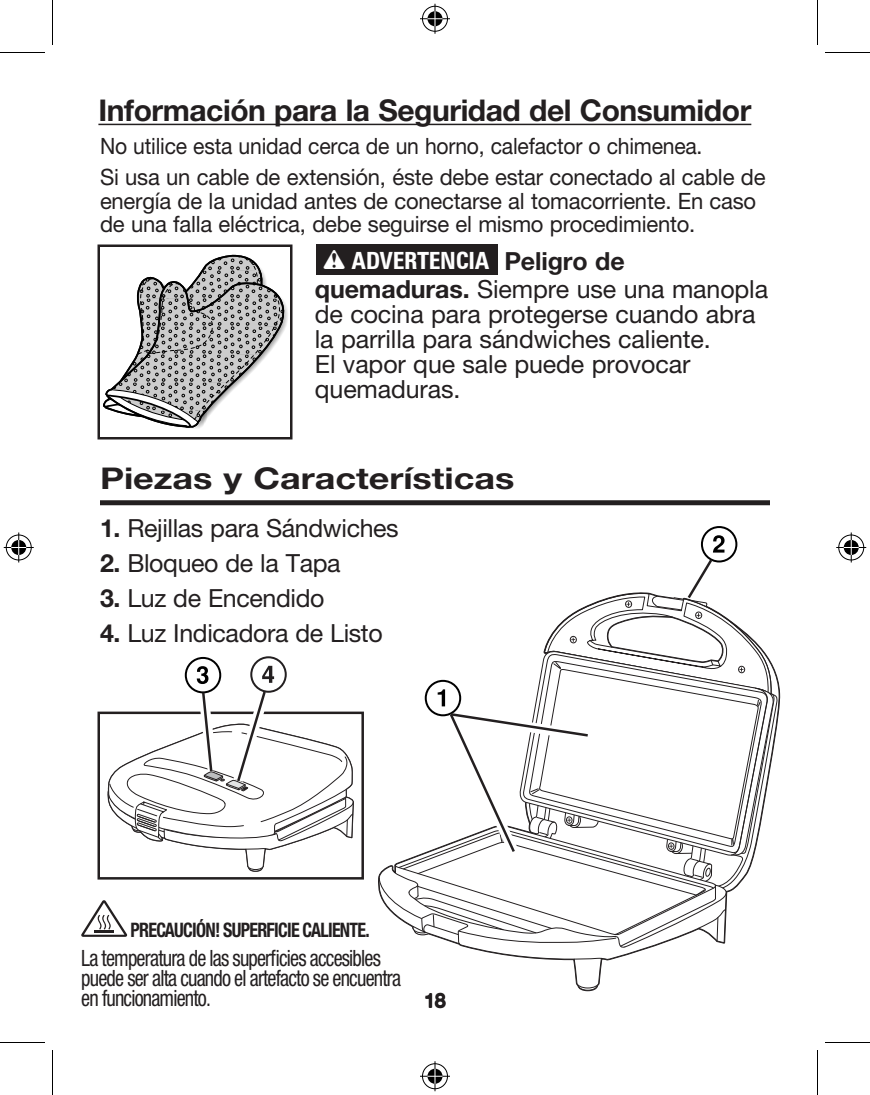
<style>
.page{position:relative;width:870px;height:1095px;background:#fff}
.page>*{position:absolute;margin:0;border:0;box-sizing:border-box;transform-origin:0 0}
.Safety_text{font:700 30px "Helvetica Neue LT Std";letter-spacing:-.015em;color:#231f20}
.Sub_head_small{font:700 30px "Helvetica Neue LT Std";color:#231f20;scale:1.2 1}
.PS_safety_text{font:25px/25px "Helvetica Neue LT Std";letter-spacing:-.005em;color:#231f20}
.PS_number{font:25px "Helvetica Neue LT Std";letter-spacing:-.015em;color:#231f20}
.PS_safety_text-2{font:700 25px/27.5px "Helvetica Neue LT Std";letter-spacing:-.005em;color:#231f20}
.t1{font:700 condensed 23.75px "Zurich BT";letter-spacing:-.015em;color:#fff}
.PS_safety_text-3{font:22.5px/23.8px "Helvetica Neue LT Std";letter-spacing:-.01em;color:#231f20}
.NF_Table_Text{font:condensed 22.5px/20px "Helvetica Neue LT Std";letter-spacing:-.04em;color:#231f20;scale:.9 1}
.PS_safety_text-4{font:22.5px "Helvetica Neue LT Std";letter-spacing:-.01em;color:#231f20;scale:.94 1}
.NF_Table_Text-2{font:700 condensed 20px "Helvetica Neue LT Std";letter-spacing:-.04em;color:#231f20;scale:.9 1}
.t2{font:700 20px "Helvetica Neue LT Std";color:#231f20}
.s1{font-weight:400}
.s2{font-weight:700}
</style>
<div class="page">
<div style="left:578px;top:980px;width:20px;height:11px;border:2px solid #231f20;border-radius:50%"></div>
<div style="left:578px;top:981px;width:19px;height:10px;border:1px solid #231f20;border-radius:50%"></div>
<svg style="left:378px;top:875px;width:232px;height:114px"></svg>
<svg style="left:103px;top:254px;width:185px;height:175px"></svg>
<div style="left:98px;top:244px;width:194px;height:195px;border:2px solid #231f20"></div>
<hr style="left:98px;top:124px;width:653px;height:1px;background:#231f20">
<svg style="left:251px;top:657px;width:35px;height:35px"></svg>
<div style="left:250px;top:656px;width:37px;height:37px;border:2px solid #231f20;border-radius:50%"></div>
<svg style="left:186px;top:658px;width:34px;height:34px"></svg>
<div style="left:185px;top:657px;width:36px;height:36px;border:2px solid #000;border-radius:50%"></div>
<div style="left:248px;top:864px;width:15px;height:8px;border:1px solid #231f20;border-radius:50%"></div>
<div style="left:98px;top:712px;width:266px;height:168px;border:2px solid #231f20"></div>
<svg style="left:108px;top:666px;width:246px;height:205px"></svg>
<div style="left:316px;top:244px;width:181px;height:31px;background:#231f20"></div>
<svg style="left:81px;top:900px;width:46px;height:37px"></svg>
<div style="left:100px;top:500px;width:670px;height:5px;background:#231f20"></div>
<svg style="left:702px;top:527px;width:34px;height:35px"></svg>
<div style="left:701px;top:526px;width:36px;height:37px;border:2px solid #000;border-radius:50%"></div>
<svg style="left:379px;top:535px;width:399px;height:425px"></svg>
<hr style="left:0;top:52px;width:45px;height:1px;background:#000">
<hr style="left:825px;top:52px;width:45px;height:1px;background:#000">
<hr style="left:0;top:1042px;width:45px;height:1px;background:#000">
<hr style="left:825px;top:1042px;width:45px;height:1px;background:#000">
<hr style="left:52px;top:0;width:1px;height:45px;background:#000">
<hr style="left:52px;top:1050px;width:1px;height:45px;background:#000">
<hr style="left:817px;top:0;width:1px;height:45px;background:#000">
<hr style="left:817px;top:1050px;width:1px;height:45px;background:#000">
<div style="left:421px;top:5px;width:28px;height:28px;border:3px solid #fff;border-radius:50%"></div>
<hr style="left:420px;top:17px;width:30px;height:3px;background:#fff">
<svg style="left:433px;top:4px;width:4px;height:30px"></svg>
<div style="left:426px;top:10px;width:18px;height:18px;border:3px solid #fff;border-radius:50%"></div>
<div style="left:422px;top:6px;width:26px;height:26px;border:1px solid #000;border-radius:50%"></div>
<hr style="left:420px;top:18px;width:30px;height:1px;background:#000">
<hr style="left:435px;top:4px;width:1px;height:30px;background:#000">
<svg style="left:428px;top:11px;width:14px;height:15px"></svg>
<div style="left:421px;top:1062px;width:28px;height:28px;border:3px solid #fff;border-radius:50%"></div>
<hr style="left:420px;top:1075px;width:30px;height:3px;background:#fff">
<svg style="left:433px;top:1061px;width:4px;height:30px"></svg>
<div style="left:426px;top:1067px;width:18px;height:18px;border:3px solid #fff;border-radius:50%"></div>
<div style="left:422px;top:1063px;width:26px;height:26px;border:1px solid #000;border-radius:50%"></div>
<hr style="left:420px;top:1076px;width:30px;height:1px;background:#000">
<hr style="left:435px;top:1061px;width:1px;height:30px;background:#000">
<svg style="left:428px;top:1069px;width:14px;height:15px"></svg>
<div style="left:5px;top:533px;width:28px;height:29px;border:3px solid #fff;border-radius:50%"></div>
<hr style="left:4px;top:546px;width:30px;height:3px;background:#fff">
<hr style="left:17px;top:532px;width:3px;height:30px;background:#fff">
<div style="left:10px;top:538px;width:18px;height:19px;border:3px solid #fff;border-radius:50%"></div>
<div style="left:6px;top:535px;width:26px;height:25px;border:1px solid #000;border-radius:50%"></div>
<hr style="left:4px;top:547px;width:30px;height:1px;background:#000">
<hr style="left:18px;top:532px;width:1px;height:30px;background:#000">
<svg style="left:11px;top:540px;width:15px;height:15px"></svg>
<div style="left:837px;top:533px;width:28px;height:29px;border:3px solid #fff;border-radius:50%"></div>
<hr style="left:836px;top:546px;width:30px;height:3px;background:#fff">
<hr style="left:850px;top:532px;width:3px;height:30px;background:#fff">
<div style="left:842px;top:538px;width:18px;height:19px;border:3px solid #fff;border-radius:50%"></div>
<div style="left:838px;top:535px;width:26px;height:25px;border:1px solid #000;border-radius:50%"></div>
<hr style="left:836px;top:547px;width:30px;height:1px;background:#000">
<hr style="left:851px;top:532px;width:1px;height:30px;background:#000">
<svg style="left:844px;top:540px;width:15px;height:15px"></svg>
<p class="Safety_text" style="left:98px;top:92px;width:654px">Información para la Seguridad del Consumidor</p>
<p class="PS_safety_text-4" style="left:100px;top:132px;width:643px">No utilice esta unidad cerca de un horno, calefactor o chimenea.</p>
<p class="PS_safety_text-3" style="left:100px;top:165px;width:667px">Si usa un cable de extensión, éste debe estar conectado al cable de energía de la unidad antes de conectarse al tomacorriente. En caso de una falla eléctrica, debe seguirse el mismo procedimiento.</p>
<p class="PS_safety_text-2" style="left:315px;top:247px;width:455px;text-indent:190px">Peligro de quemaduras. <span class="s1">Siempre use una manopla</span></p>
<p class="PS_safety_text" style="left:315px;top:301px;width:442px">de cocina para protegerse cuando abra la parrilla para sándwiches caliente.<br>El vapor que sale puede provocar quemaduras.</p>
<p class="t1" style="left:351px;top:246px;width:140px">ADVERTENCIA</p>
<p class="Sub_head_small" style="left:100px;top:460px;width:347px">Piezas y Características</p>
<p class="PS_number" style="left:100px;top:513px;width:300px"><span class="s2">1.</span> Rejillas para Sándwiches</p>
<p class="PS_number" style="left:100px;top:548px;width:242px"><span class="s2">2.</span> Bloqueo de la Tapa</p>
<p class="PS_number" style="left:100px;top:583px;width:226px"><span class="s2">3.</span> Luz de Encendido</p>
<p class="PS_number" style="left:100px;top:618px;width:284px"><span class="s2">4.</span> Luz Indicadora de Listo</p>
<p class="NF_Table_Text-2" style="left:131px;top:918px;width:267px">PRECAUCIÓN! SUPERFICIE CALIENTE.</p>
<p class="NF_Table_Text" style="left:81px;top:948px;width:357px">La temperatura de las superficies accesibles puede ser alta cuando el artefacto se encuentra en funcionamiento.</p>
<p class="t2" style="left:424px;top:989px;width:23px">18</p>
</div>
